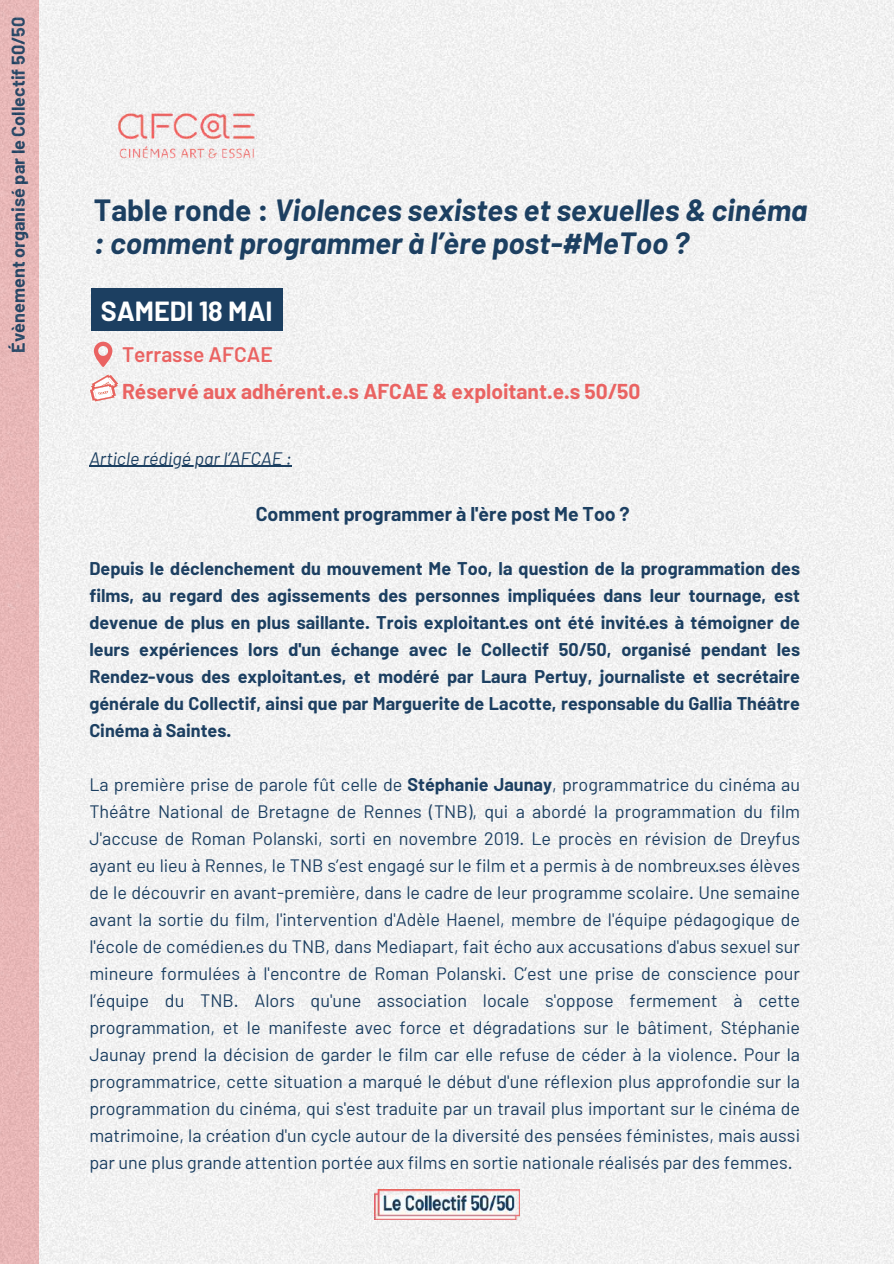
<style>
.page{position:relative;width:894px;height:1264px;background:#fff}
.page>*{position:absolute;margin:0;border:0;box-sizing:border-box;transform-origin:0 0}
.t1{font:italic 700 30px/33.8px "Barlow";color:#1c3f61}
.t2{font:700 27px "Barlow";color:#fff}
.t3{font:700 21px "Barlow";color:#ea6362}
.t4{font:600 21px "Barlow";color:#ea6362}
.t5{font:700 19.5px "Barlow";color:#1c3f61}
.t6{font:18px/27px "Barlow";color:#1c3f61;text-align:justify}
.t7{font:700 18px/27px "Barlow";color:#1c3f61;text-align:justify}
.t8{font:italic 18px "Barlow";color:#1c3f61}
.s1{font-style:normal}
.s2{font-weight:700}
</style>
<div class="page">
<img style="left:0;top:0;width:893px;height:1263px">
<img style="left:375px;top:1189px;width:144px;height:30px">
<img style="left:90px;top:80px;width:191px;height:111px">
<svg style="left:90px;top:374px;width:28px;height:27px"></svg>
<svg style="left:94px;top:342px;width:18px;height:25px"></svg>
<div style="left:91px;top:289px;width:191px;height:42px;background:#1c3f61"></div>
<hr style="left:89px;top:465px;width:202px;height:2px;background:#1c3f61">
<p class="t7" style="left:4px;top:352px;width:337px;rotate:-90deg">Évènement organisé par le Collectif 50/50</p>
<h1 class="t1" style="left:94px;top:192px;width:714px"><span class="s1">Table ronde :</span> Violences sexistes et sexuelles &amp; cinéma : comment programmer à l’ère post-#MeToo ?</h1>
<h2 class="t2" style="left:101px;top:294px;width:173px">SAMEDI 18 MAI</h2>
<p class="t4" style="left:122px;top:341px;width:152px">Terrasse AFCAE</p>
<p class="t3" style="left:122px;top:378px;width:520px">Réservé aux adhérent.e.s AFCAE &amp; exploitant.e.s 50/50</p>
<p class="t8" style="left:89px;top:446px;width:204px">Article rédigé par l’AFCAE :</p>
<p class="t5" style="left:256px;top:501px;width:375px">Comment programmer à l'ère post Me Too ?</p>
<p class="t7" style="left:89px;top:554px;width:712px">Depuis le déclenchement du mouvement Me Too, la question de la programmation des films, au regard des agissements des personnes impliquées dans leur tournage, est devenue de plus en plus saillante. Trois exploitant·es ont été invité·es à témoigner de leurs expériences lors d'un échange avec le Collectif 50/50, organisé pendant les Rendez-vous des exploitant·es, et modéré par Laura Pertuy, journaliste et secrétaire générale du Collectif, ainsi que par Marguerite de Lacotte, responsable du Gallia Théâtre Cinéma à Saintes.</p>
<p class="t6" style="left:89px;top:770px;width:712px">La première prise de parole fût celle de <span class="s2">Stéphanie Jaunay</span>, programmatrice du cinéma au Théâtre National de Bretagne de Rennes (TNB), qui a abordé la programmation du film J'accuse de Roman Polanski, sorti en novembre 2019. Le procès en révision de Dreyfus ayant eu lieu à Rennes, le TNB s’est engagé sur le film et a permis à de nombreux·ses élèves de le découvrir en avant-première, dans le cadre de leur programme scolaire. Une semaine avant la sortie du film, l'intervention d'Adèle Haenel, membre de l'équipe pédagogique de l'école de comédien·es du TNB, dans Mediapart, fait écho aux accusations d'abus sexuel sur mineure formulées à l'encontre de Roman Polanski. C’est une prise de conscience pour l’équipe du TNB. Alors qu'une association locale s'oppose fermement à cette programmation, et le manifeste avec force et dégradations sur le bâtiment, Stéphanie Jaunay prend la décision de garder le film car elle refuse de céder à la violence. Pour la programmatrice, cette situation a marqué le début d'une réflexion plus approfondie sur la programmation du cinéma, qui s'est traduite par un travail plus important sur le cinéma de matrimoine, la création d'un cycle autour de la diversité des pensées féministes, mais aussi par une plus grande attention portée aux films en sortie nationale réalisés par des femmes.</p>
</div>
